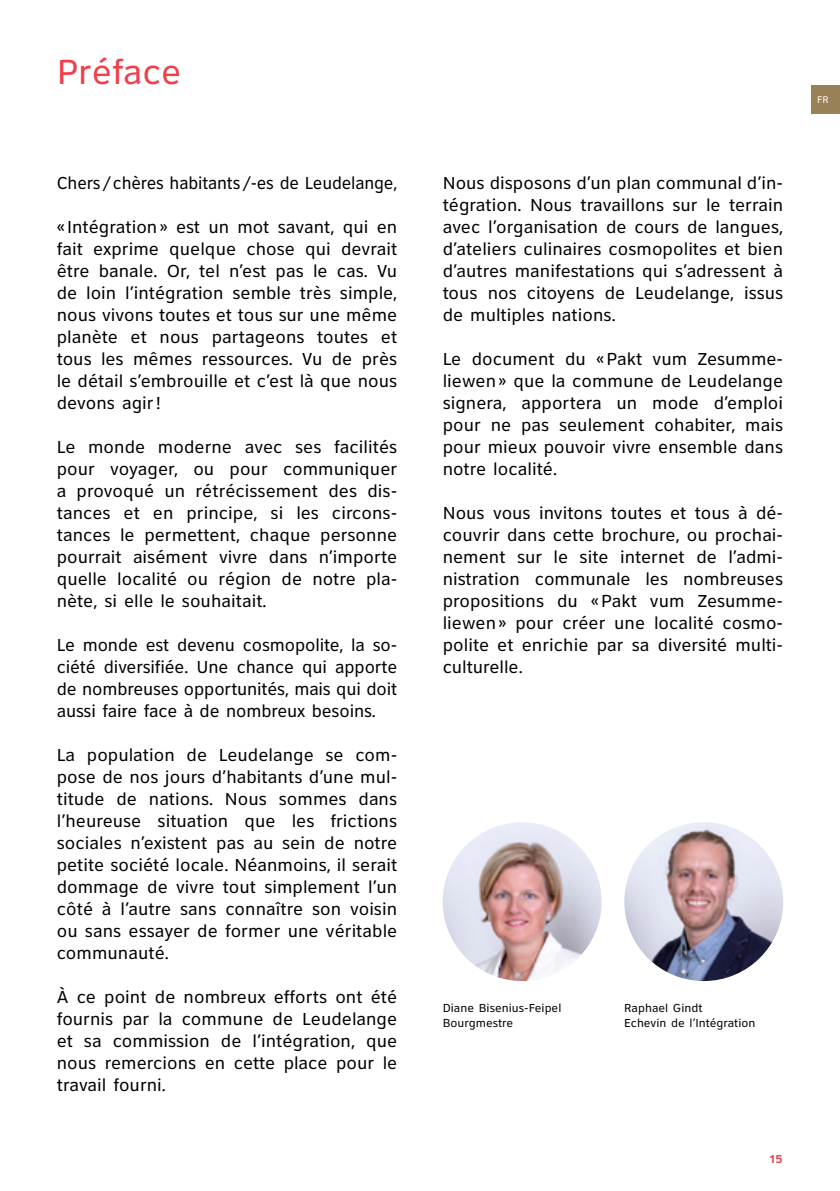
<style>
.page{position:relative;width:840px;height:1191px;background:#fff}
.page>*{position:absolute;margin:0;border:0;box-sizing:border-box;transform-origin:0 0}
.t1{font:36px "Clearview Self";letter-spacing:-.005em;color:#ef404a}
.t2{font:18px/22px "Clearview Self";color:#000;text-align:justify}
.t3{font:18px "Clearview Self";color:#000;scale:.95 1}
.t4{font:12px/14.4px "Clearview Self";color:#000}
.t5{font:700 12px "Clearview Self";color:#ef404a}
.t6{font:10px "Clearview Self";color:#fff}
</style>
<div class="page">
<div style="left:811px;top:85px;width:28px;height:28px;background:#988157"></div>
<img style="left:442px;top:822px;width:159px;height:159px;border-radius:79px">
<img style="left:624px;top:822px;width:158px;height:159px;border-radius:79px">
<h1 class="t1" style="left:57px;top:51px;width:126px">Préface</h1>
<p class="t3" style="left:57px;top:172px;width:360px">Chers/chères habitants/-es de Leudelange,</p>
<p class="t2" style="left:57px;top:215px;width:342px">« Intégration» est un mot savant, qui en fait exprime quelque chose qui devrait être banale. Or, tel n’est pas le cas. Vu de loin l’intégration semble très simple, nous vivons toutes et tous sur une même planète et nous partageons toutes et tous les mêmes ressources. Vu de près le détail s’embrouille et c’est là que nous devons agir!</p>
<p class="t2" style="left:57px;top:435px;width:342px">Le monde moderne avec ses facilités pour voyager, ou pour communiquer a provoqué un rétrécissement des dis&shy;tances et en principe, si les circons&shy;tances le permettent, chaque personne pourrait aisément vivre dans n’importe quelle localité ou région de notre pla&shy;nète, si elle le souhaitait.</p>
<p class="t2" style="left:57px;top:633px;width:342px">Le monde est devenu cosmopolite, la so&shy;ciété diversifiée. Une chance qui apporte de nombreuses opportunités, mais qui doit aussi faire face à de nombreux besoins.</p>
<p class="t2" style="left:57px;top:743px;width:342px">La population de Leudelange se com&shy;pose de nos jours d’habitants d’une mul&shy;titude de nations. Nous sommes dans l’heureuse situation que les frictions sociales n’existent pas au sein de notre petite société locale. Néanmoins, il serait dommage de vivre tout simplement l’un côté à l’autre sans connaître son voisin ou sans essayer de former une véritable communauté.</p>
<p class="t2" style="left:57px;top:985px;width:342px">À ce point de nombreux efforts ont été fournis par la commune de Leudelange et sa commission de l’intégration, que nous remercions en cette place pour le travail fourni.</p>
<p class="t2" style="left:442px;top:171px;width:342px">Nous disposons d’un plan communal d’in&shy;tégration. Nous travaillons sur le terrain avec l’organisation de cours de langues, d’ateliers culinaires cosmopolites et bien d’autres manifestations qui s’adressent à tous nos citoyens de Leudelange, issus de multiples nations.</p>
<p class="t2" style="left:442px;top:347px;width:342px">Le document du «Pakt vum Zesumme&shy;liewen» que la commune de Leudelange signera, apportera un mode d’emploi pour ne pas seulement cohabiter, mais pour mieux pouvoir vivre ensemble dans notre localité.</p>
<p class="t2" style="left:442px;top:501px;width:342px">Nous vous invitons toutes et tous à dé&shy;couvrir dans cette brochure, ou prochai&shy;nement sur le site internet de l’admi&shy;nistration communale les nombreuses propositions du «Pakt vum Zesumme&shy;liewen» pour créer une localité cosmo&shy;polite et enrichie par sa diversité multi&shy;culturelle.</p>
<p class="t6" style="left:816px;top:94px;width:13px">FR</p>
<p class="t4" style="left:442px;top:1000px;width:120px">Diane Bisenius-Feipel<br>Bourgmestre</p>
<p class="t4" style="left:624px;top:1000px;width:133px">Raphael Gindt<br>Echevin de l’Intégration</p>
<p class="t5" style="left:768px;top:1151px;width:16px">15</p>
</div>
